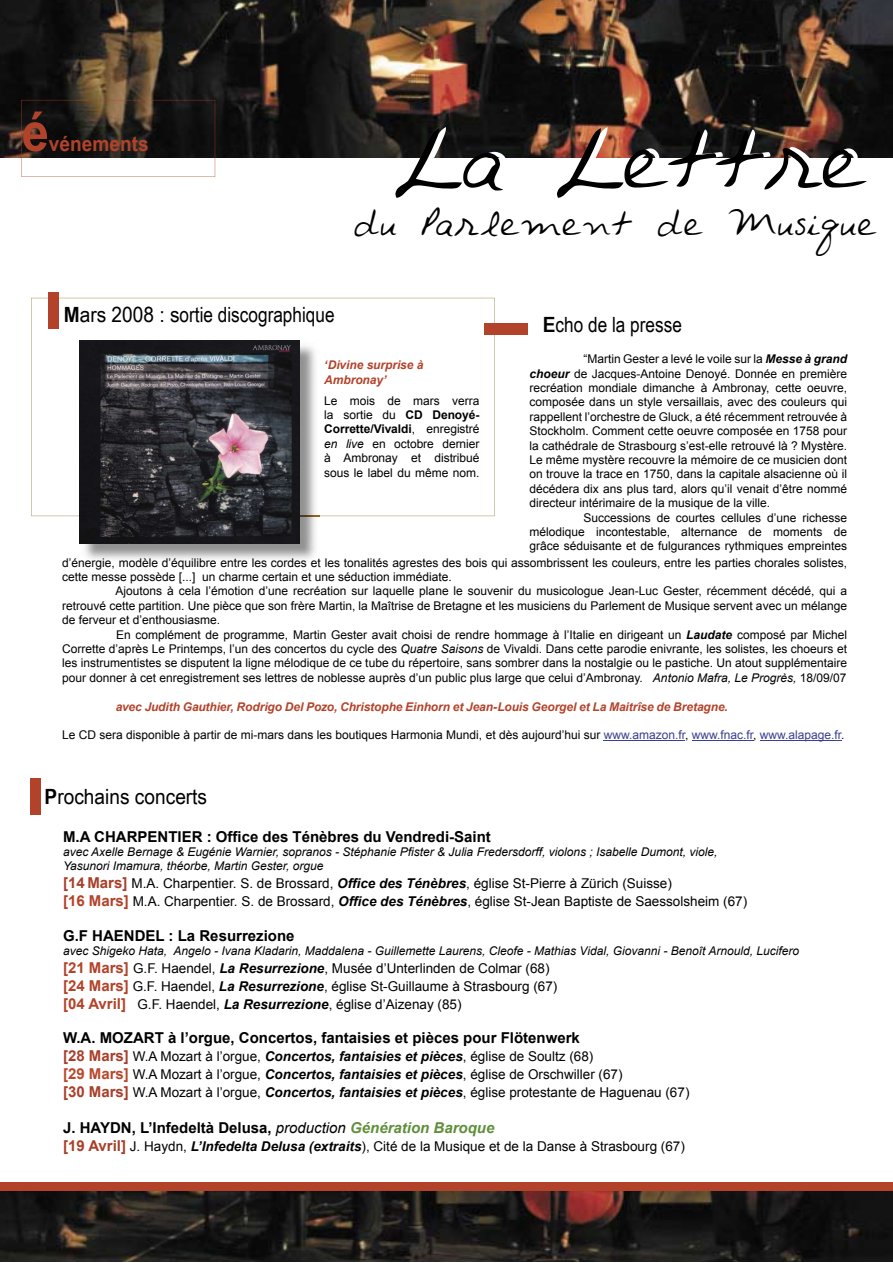
<style>
.page{position:relative;width:893px;height:1263px;background:#fff}
.page>*{position:absolute;margin:0;border:0;box-sizing:border-box;transform-origin:0 0}
.t1{font:67.5px "Avantque...";color:#000;scale:1.09 1}
.t2{font:700 54px "Arial Narrow";color:#b1432a;scale:1.11 1}
.t3{font:28.5px "Avantque...";letter-spacing:.05em;color:#000;scale:1.09 1}
.t4{font:21px "Arial Narrow";color:#000;scale:1.11 1}
.t5{font:21px "Arial Narrow";color:#000}
.t6{font:700 21px "Arial Narrow";color:#b1432a;scale:1.11 1}
.t7{font:700 15px "Arial";color:#000}
.t8{font:13.5px/18px "Arial";color:#000}
.t9{font:12px/14.4px "Arial";color:#000;text-align:justify}
.t10{font:italic 12px/14.4px "Arial";color:#000}
.t11{font:italic 700 12px/14.4px "Arial";letter-spacing:-.005em;color:#b2432a}
.s1{font-weight:700}
.s2{color:#fff}
.s3{font-style:italic}
.s4{font-weight:700;font-style:italic}
.s5{color:#3a3f8e}
.s6{font-weight:700;font-size:15px;color:#a83f2a}
.s7{font-weight:700;font-size:15px;color:#b2432a}
.s8{font-weight:700;font-size:15px;color:#b9482c}
.s9{font-weight:400;font-style:italic}
.s10{font-style:italic;color:#5f8f3b}
</style>
<div class="page">
<svg style="left:31px;top:298px;width:464px;height:218px"></svg>
<img style="left:0;top:0;width:893px;height:157px">
<hr style="left:21px;top:100px;width:1px;height:77px;background:#b1432a">
<hr style="left:21px;top:176px;width:194px;height:1px;background:#b1432a">
<hr style="left:215px;top:100px;width:1px;height:77px;background:#b1432a">
<hr style="left:21px;top:100px;width:194px;height:1px;background:#b1432a">
<img style="left:81px;top:342px;width:238px;height:217px">
<img style="left:299px;top:516px;width:20px;height:1px">
<img style="left:79px;top:340px;width:220px;height:203px">
<img style="left:0;top:1191px;width:893px;height:70px">
<hr style="left:604px;top:740px;width:81px;height:1px;background:#3a3f8e">
<hr style="left:692px;top:740px;width:61px;height:1px;background:#3a3f8e">
<hr style="left:760px;top:740px;width:81px;height:1px;background:#3a3f8e">
<div style="left:484px;top:323px;width:44px;height:12px;background:#b2432a"></div>
<div style="left:48px;top:292px;width:10px;height:37px;background:#b2432a"></div>
<div style="left:30px;top:778px;width:10px;height:37px;background:#b2432a"></div>
<div style="left:0;top:1182px;width:893px;height:9px;background:#b2432a"></div>
<h2 class="t2" style="left:22px;top:91px;width:26px">é</h2>
<h3 class="t6" style="left:49px;top:128px;width:91px">vénements</h3>
<h3 class="t4" style="left:64px;top:299px;width:246px"><span class="s1">M</span>ars 2008 : sortie discographique</h3>
<h1 class="t1" style="left:401px;top:125px;width:429px"><span class="s2">La</span> Lettre</h1>
<h3 class="t3" style="left:354px;top:208px;width:481px">du Parlement de Musique</h3>
<h3 class="t5" style="left:543px;top:309px;width:141px"><span class="s1">E</span>cho de la presse</h3>
<p class="t11" style="left:324px;top:358px;width:101px">‘Divine surprise à<br>Ambronay’</p>
<p class="t9" style="left:324px;top:393px;width:157px">Le mois de mars verra la sortie du <span class="s1">CD Denoyé-Corrette/Vivaldi</span>, enregistré <span class="s3">en live</span> en octobre dernier à Ambronay et distribué sous le label du même nom.</p>
<p class="t9" style="left:583px;top:352px;width:265px">“Martin Gester a levé le voile sur la <span class="s4">Messe à grand</span></p>
<p class="t9" style="left:529px;top:366px;width:319px"><span class="s4">choeur</span> de Jacques-Antoine Denoyé. Donnée en première</p>
<p class="t9" style="left:529px;top:381px;width:319px">recréation mondiale dimanche à Ambronay, cette oeuvre,</p>
<p class="t9" style="left:529px;top:395px;width:319px">composée dans un style versaillais, avec des couleurs qui</p>
<p class="t9" style="left:529px;top:410px;width:319px">rappellent l’orchestre de Gluck, a été récemment retrouvée à</p>
<p class="t9" style="left:529px;top:424px;width:319px">Stockholm. Comment cette oeuvre composée en 1758 pour</p>
<p class="t9" style="left:529px;top:438px;width:319px">la cathédrale de Strasbourg s’est-elle retrouvé là ? Mystère.</p>
<p class="t9" style="left:529px;top:453px;width:319px">Le même mystère recouvre la mémoire de ce musicien dont</p>
<p class="t9" style="left:529px;top:467px;width:319px">on trouve la trace en 1750, dans la capitale alsacienne où il</p>
<p class="t9" style="left:529px;top:482px;width:319px">décédera dix ans plus tard, alors qu’il venait d’être nommé</p>
<p class="t9" style="left:529px;top:496px;width:242px">directeur intérimaire de la musique de la ville.</p>
<p class="t9" style="left:583px;top:510px;width:265px">Successions de courtes cellules d’une richesse</p>
<p class="t9" style="left:529px;top:525px;width:319px">mélodique incontestable, alternance de moments de</p>
<p class="t9" style="left:529px;top:539px;width:319px">grâce séduisante et de fulgurances rythmiques empreintes</p>
<p class="t9" style="left:62px;top:555px;width:786px">d’énergie, modèle d’équilibre entre les cordes et les tonalités agrestes des bois qui assombrissent les couleurs, entre les parties chorales solistes,</p>
<p class="t9" style="left:62px;top:570px;width:391px">cette messe possède [...] un charme certain et une séduction immédiate.</p>
<p class="t9" style="left:115px;top:584px;width:733px">Ajoutons à cela l’émotion d’une recréation sur laquelle plane le souvenir du musicologue Jean-Luc Gester, récemment décédé, qui a</p>
<p class="t9" style="left:62px;top:598px;width:786px">retrouvé cette partition. Une pièce que son frère Martin, la Maîtrise de Bretagne et les musiciens du Parlement de Musique servent avec un mélange</p>
<p class="t9" style="left:62px;top:613px;width:160px">de ferveur et d’enthousiasme.</p>
<p class="t9" style="left:116px;top:627px;width:732px">En complément de programme, Martin Gester avait choisi de rendre hommage à l’Italie en dirigeant un <span class="s4">Laudate</span> composé par Michel</p>
<p class="t9" style="left:62px;top:642px;width:786px">Corrette d’après Le Printemps, l’un des concertos du cycle des <span class="s3">Quatre Saisons</span> de Vivaldi. Dans cette parodie enivrante, les solistes, les choeurs et</p>
<p class="t9" style="left:62px;top:656px;width:786px">les instrumentistes se disputent la ligne mélodique de ce tube du répertoire, sans sombrer dans la nostalgie ou le pastiche. Un atout supplémentaire</p>
<p class="t9" style="left:62px;top:670px;width:786px">pour donner à cet enregistrement ses lettres de noblesse auprès d’un public plus large que celui d’Ambronay. <span class="s3">Antonio Mafra, Le Progrès,</span> 18/09/07</p>
<p class="t11" style="left:116px;top:700px;width:614px">avec Judith Gauthier, Rodrigo Del Pozo, Christophe Einhorn et Jean-Louis Georgel et La Maitrîse de Bretagne.</p>
<p class="t9" style="left:62px;top:728px;width:784px">Le CD sera disponible à partir de mi-mars dans les boutiques Harmonia Mundi, et dès aujourd’hui sur <span class="s5">www.amazon.fr</span>, <span class="s5">www.fnac.fr</span>, <span class="s5">www.alapage.fr</span>.</p>
<h3 class="t4" style="left:45px;top:781px;width:148px"><span class="s1">P</span>rochains concerts</h3>
<p class="t7" style="left:63px;top:826px;width:429px">M.A CHARPENTIER : Office des Ténèbres du Vendredi-Saint</p>
<p class="t10" style="left:63px;top:845px;width:656px">avec Axelle Bernage &amp; Eugénie Warnier, sopranos - Stéphanie Pfister &amp; Julia Fredersdorff, violons ; Isabelle Dumont, viole,<br>Yasunori Imamura, théorbe, Martin Gester, orgue</p>
<p class="t8" style="left:63px;top:875px;width:686px"><span class="s6">[14 Mars]</span> M.A. Charpentier. S. de Brossard, <span class="s4">Office des Ténèbres</span>, église St-Pierre à Zürich (Suisse)<br><span class="s7">[16 Mars]</span> M.A. Charpentier. S. de Brossard, <span class="s4">Office des Ténèbres</span>, église St-Jean Baptiste de Saessolsheim (67)</p>
<p class="t7" style="left:63px;top:925px;width:233px">G.F HAENDEL : La Resurrezione</p>
<p class="t10" style="left:63px;top:944px;width:737px">avec Shigeko Hata, Angelo - Ivana Kladarin, Maddalena - Guillemette Laurens, Cleofe - Mathias Vidal, Giovanni - Benoît Arnould, Lucifero</p>
<p class="t8" style="left:63px;top:959px;width:496px"><span class="s7">[21 Mars]</span> G.F. Haendel, <span class="s4">La Resurrezione</span>, Musée d’Unterlinden de Colmar (68) <span class="s7">[24 Mars]</span> G.F. Haendel, <span class="s4">La Resurrezione</span>, église St-Guillaume à Strasbourg (67) <span class="s7">[04 Avril]</span> G.F. Haendel, <span class="s4">La Resurrezione</span>, église d’Aizenay (85)</p>
<p class="t7" style="left:63px;top:1028px;width:518px">W.A. MOZART à l’orgue, Concertos, fantaisies et pièces pour Flötenwerk</p>
<p class="t8" style="left:63px;top:1047px;width:628px"><span class="s6">[28 Mars]</span> W.A Mozart à l’orgue, <span class="s4">Concertos, fantaisies et pièces</span>, église de Soultz (68)<br><span class="s8">[29 Mars]</span> W.A Mozart à l’orgue, <span class="s4">Concertos, fantaisies et pièces</span>, église de Orschwiller (67)<br><span class="s6">[30 Mars]</span> W.A Mozart à l’orgue, <span class="s4">Concertos, fantaisies et pièces</span>, église protestante de Haguenau (67)</p>
<p class="t7" style="left:63px;top:1118px;width:433px">J. HAYDN, L’Infedeltà Delusa, <span class="s9">production</span> <span class="s10">Génération Baroque</span></p>
<p class="t8" style="left:63px;top:1137px;width:623px"><span class="s6">[19 Avril]</span> J. Haydn, <span class="s4">L’Infedelta Delusa (extraits</span>), Cité de la Musique et de la Danse à Strasbourg (67)</p>
</div>
